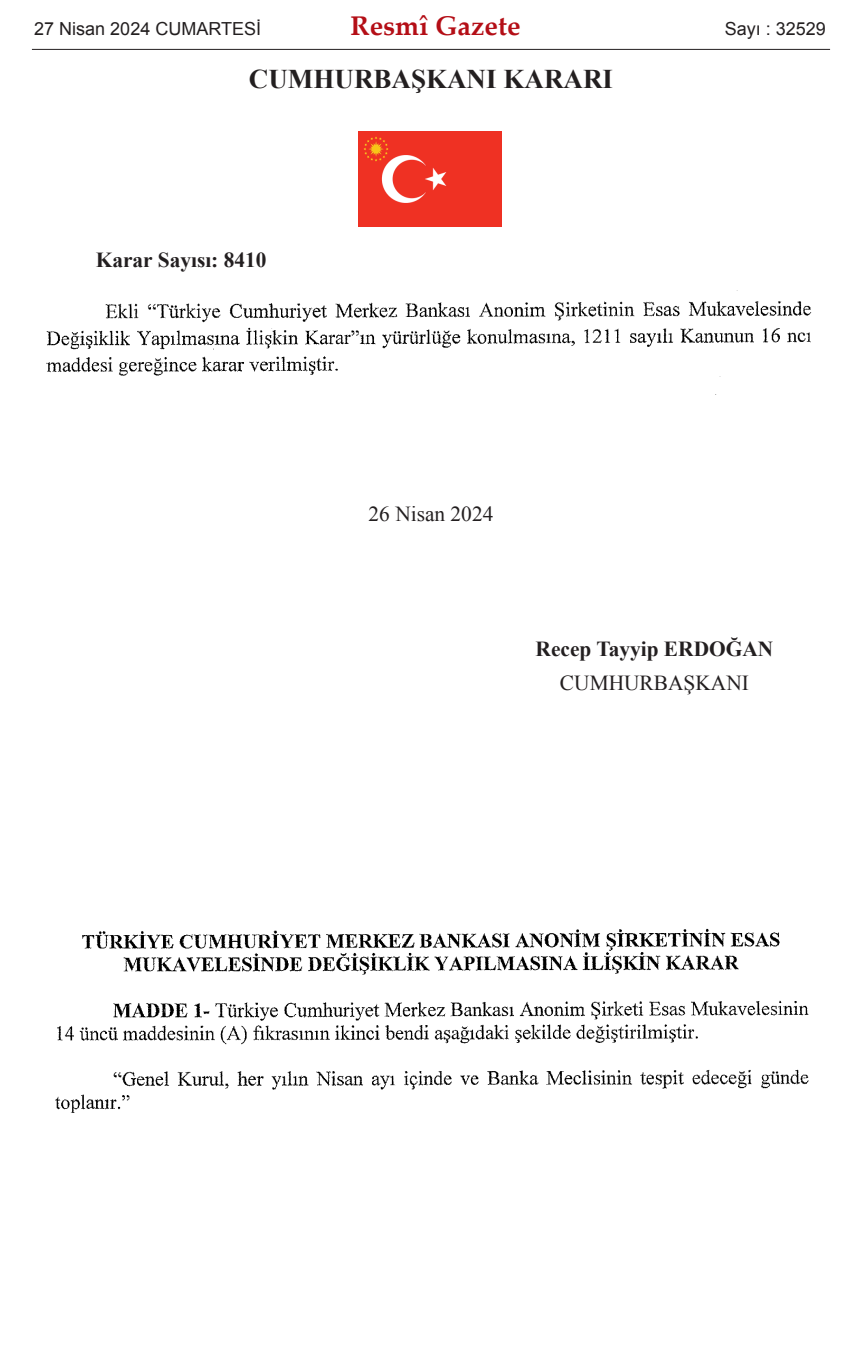
<style>
.page{position:relative;width:862px;height:1353px;background:#fff}
.page>*{position:absolute;margin:0;border:0;box-sizing:border-box;transform-origin:0 0}
.t1{font:700 27px "Times New Roman";color:#231f20}
.t2{font:700 27px "Palatino Linotype";color:#b40e16}
.t3{font:700 21.38px "Times New Roman";color:#231f20}
.t4{font:21.38px "Times New Roman";color:#231f20}
.t5{font:18px "Arial";color:#231f20}
</style>
<div class="page">
<img style="left:358px;top:131px;width:143px;height:96px">
<img style="left:46px;top:290px;width:766px;height:105px">
<img style="left:55px;top:928px;width:754px;height:185px">
<hr style="left:32px;top:49px;width:797px;height:1px;background:#231f20">
<p class="t5" style="left:34px;top:18px;width:228px">27 Nisan 2024 CUMARTESİ</p>
<p class="t2" style="left:350px;top:15px;width:171px">Resmî Gazete</p>
<p class="t5" style="left:724px;top:18px;width:103px">Sayı : 32529</p>
<p class="t1" style="left:249px;top:64px;width:365px">CUMHURBAŞKANI KARARI</p>
<p class="t3" style="left:96px;top:247px;width:172px">Karar Sayısı: 8410</p>
<p class="t4" style="left:368px;top:502px;width:126px">26 Nisan 2024</p>
<p class="t3" style="left:535px;top:637px;width:239px">Recep Tayyip ERDOĞAN</p>
<p class="t4" style="left:559px;top:670px;width:190px">CUMHURBAŞKANI</p>
</div>
